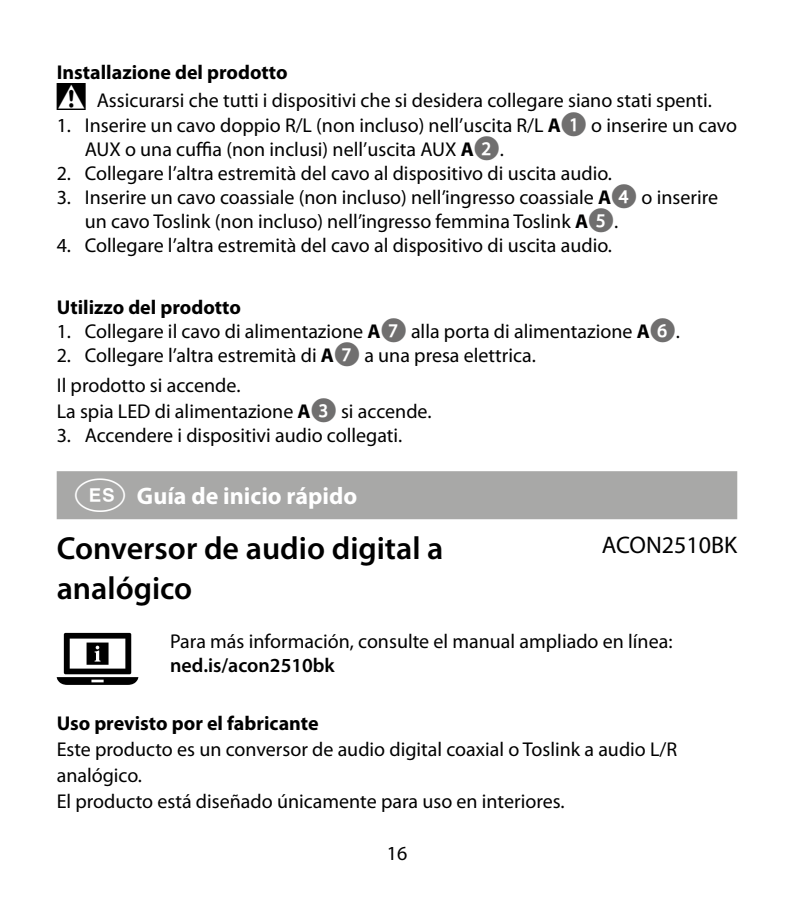
<style>
.page{position:relative;width:794px;height:908px;background:#fff}
.page>*{position:absolute;margin:0;border:0;box-sizing:border-box;transform-origin:0 0}
.t1{font:600 32px/40px "Myriad Pro";color:#000}
.t2{font:700 24px "Myriad Pro";color:#fff}
.t3{font:24px "Myriad Pro";color:#000}
.t4{font:20px/24px "Myriad Pro";color:#000}
.t5{font:700 20px "Myriad Pro";color:#000}
.t6{font:600 20px "Myriad Pro";color:#000}
.s1{font-weight:700}
.s2{font-family:"Manualise Call out Closed Glyphs Bold Bold";font-size:24px;color:#706f6f}
.s3{font-family:"manualise countrycodes";font-weight:400;font-size:48px}
</style>
<div class="page">
<div style="left:57px;top:471px;width:680px;height:48px;background:#a8a8a7"></div>
<svg style="left:57px;top:632px;width:81px;height:52px"></svg>
<p class="t5" style="left:57px;top:60px;width:232px">Installazione del prodotto</p>
<p class="t4" style="left:97px;top:88px;width:617px">Assicurarsi che tutti i dispositivi che si desidera collegare siano stati spenti.</p>
<p class="t4" style="left:85px;top:112px;width:654px;text-indent:-28px">1. Inserire un cavo doppio R/L (non incluso) nell’uscita R/L <span class="s1">A</span><span class="s2">1</span> o inserire un cavo<br>AUX o una cuffia (non inclusi) nell’uscita AUX <span class="s1">A</span><span class="s2">2</span>.</p>
<p class="t4" style="left:57px;top:160px;width:557px">2. Collegare l’altra estremità del cavo al dispositivo di uscita audio.</p>
<p class="t4" style="left:85px;top:184px;width:635px;text-indent:-28px">3. Inserire un cavo coassiale (non incluso) nell’ingresso coassiale <span class="s1">A</span><span class="s2">4</span> o inserire un cavo Toslink (non incluso) nell’ingresso femmina Toslink <span class="s1">A</span><span class="s2">5</span>.</p>
<p class="t4" style="left:57px;top:232px;width:557px">4. Collegare l’altra estremità del cavo al dispositivo di uscita audio.</p>
<p class="t5" style="left:57px;top:294px;width:186px">Utilizzo del prodotto</p>
<p class="t4" style="left:57px;top:318px;width:625px">1. Collegare il cavo di alimentazione <span class="s1">A</span><span class="s2">7</span> alla porta di alimentazione <span class="s1">A</span><span class="s2">6</span>.</p>
<p class="t4" style="left:57px;top:339px;width:481px;line-height:30px">2. Collegare l’altra estremità di <span class="s1">A</span><span class="s2">7</span> a una presa elettrica.<br>Il prodotto si accende.</p>
<p class="t4" style="left:57px;top:398px;width:376px">La spia LED di alimentazione <span class="s1">A</span><span class="s2">3</span> si accende.</p>
<p class="t4" style="left:57px;top:422px;width:347px">3. Accendere i dispositivi audio collegati.</p>
<p class="t2" style="left:68px;top:480px;width:291px"><span class="s3">h</span> Guía de inicio rápido</p>
<h1 class="t1" style="left:57px;top:527px;width:388px">Conversor de audio digital a analógico</h1>
<p class="t3" style="left:602px;top:530px;width:137px">ACON2510BK</p>
<p class="t4" style="left:170px;top:628px;width:504px">Para más información, consulte el manual ampliado en línea:</p>
<p class="t6" style="left:170px;top:652px;width:166px">ned.is/acon2510bk</p>
<p class="t5" style="left:57px;top:710px;width:263px">Uso previsto por el fabricante</p>
<p class="t4" style="left:57px;top:735px;width:622px;line-height:26px">Este producto es un conversor de audio digital coaxial o Toslink a audio L/R analógico.<br>El producto está diseñado únicamente para uso en interiores.</p>
<p class="t4" style="left:387px;top:840px;width:22px">16</p>
</div>
